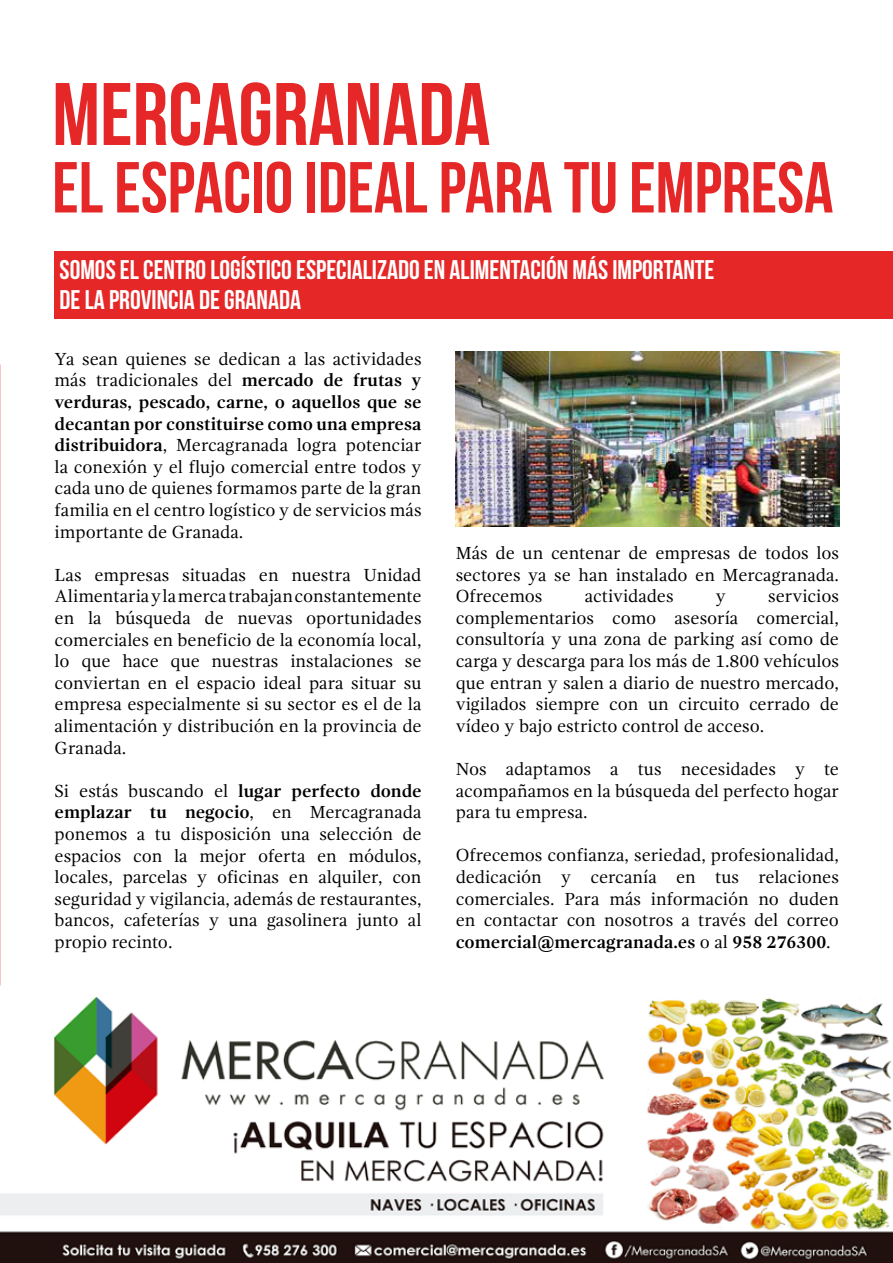
<style>
.page{position:relative;width:893px;height:1263px;background:#fff}
.page>*{position:absolute;margin:0;border:0;box-sizing:border-box;transform-origin:0 0}
.t1{font:88.5px "Bebas Neue";color:#e52727}
.t2{font:72px "Bebas Neue";color:#e52727}
.t3{font:27px/30px "Bebas Neue";color:#fff}
.t4{font:18px/21.6px "Gandhi Serif";color:#000;text-align:justify}
.s1{font-weight:700}
</style>
<div class="page">
<div style="left:54px;top:251px;width:839px;height:68px;background:#e52727"></div>
<img style="left:0;top:996px;width:893px;height:267px">
<img style="left:455px;top:351px;width:385px;height:175px">
<h1 class="t1" style="left:52px;top:66px;width:440px">MERCAGRANADA</h1>
<h2 class="t2" style="left:52px;top:148px;width:783px">EL ESPACIO IDEAL PARA TU EMPRESA</h2>
<h3 class="t3" style="left:60px;top:254px;width:656px">SOMOS EL CENTRO LOGÍSTICO ESPECIALIZADO EN ALIMENTACIÓN MÁS IMPORTANTE<br>DE LA PROVINCIA DE GRANADA</h3>
<p class="t4" style="left:55px;top:348px;width:368px">Ya sean quienes se dedican a las actividades más tradicionales del <span class="s1">mercado de frutas y verduras, pescado, carne, o aquellos que se decantan por constituirse como una empresa distribuidora</span>, Mercagranada logra potenciar la conexión y el flujo comercial entre todos y cada uno de quienes formamos parte de la gran familia en el centro logístico y de servicios más importante de Granada.</p>
<p class="t4" style="left:55px;top:564px;width:368px">Las empresas situadas en nuestra Unidad Alimentaria y la merca trabajan constantemente en la búsqueda de nuevas oportunidades comerciales en beneficio de la economía local, lo que hace que nuestras instalaciones se conviertan en el espacio ideal para situar su empresa especialmente si su sector es el de la alimentación y distribución en la provincia de Granada.</p>
<p class="t4" style="left:55px;top:780px;width:368px">Si estás buscando el <span class="s1">lugar perfecto donde emplazar tu negocio</span>, en Mercagranada ponemos a tu disposición una selección de espacios con la mejor oferta en módulos, locales, parcelas y oficinas en alquiler, con seguridad y vigilancia, además de restaurantes, bancos, cafeterías y una gasolinera junto al propio recinto.</p>
<p class="t4" style="left:456px;top:542px;width:385px">Más de un centenar de empresas de todos los sectores ya se han instalado en Mercagranada.<br>Ofrecemos</p>
<p class="t4" style="left:585px;top:585px;width:90px">actividades</p>
<p class="t4" style="left:716px;top:585px;width:11px">y</p>
<p class="t4" style="left:456px;top:585px;width:385px;text-indent:312px">servicios complementarios como asesoría comercial, consultoría y una zona de parking así como de carga y descarga para los más de 1.800 vehículos que entran y salen a diario de nuestro mercado, vigilados siempre con un circuito cerrado de vídeo y bajo estricto control de acceso.</p>
<p class="t4" style="left:456px;top:758px;width:385px">Nos adaptamos a tus necesidades y te acompañamos en la búsqueda del perfecto hogar para tu empresa.</p>
<p class="t4" style="left:456px;top:844px;width:385px">Ofrecemos confianza, seriedad, profesionalidad, dedicación y cercanía en tus relaciones comerciales. Para más información no duden en contactar con nosotros a través del correo <span class="s1">comercial@mercagranada.es</span> o al <span class="s1">958 276300</span>.</p>
</div>
